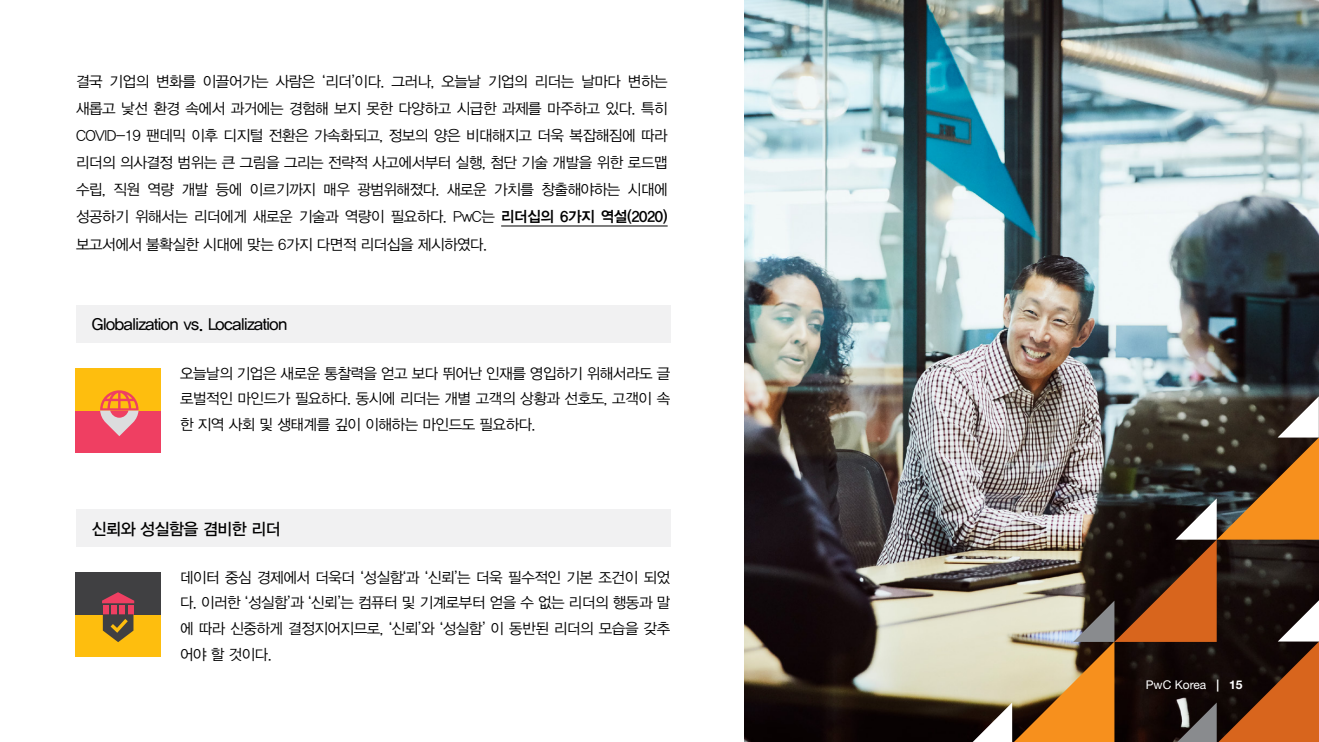
<style>
.page{position:relative;width:1319px;height:742px;background:#fff}
.page>*{position:absolute;margin:0;border:0;box-sizing:border-box;transform-origin:0 0}
.t1{font:16.5px "YDVYGO33";letter-spacing:-.03em;color:#000}
.t2{font:15px/27px "YDVYGO32";letter-spacing:-.03em;color:#000;text-align:justify}
.t3{font:12px "Helvetica Neue";color:#fff}
.s1{font-family:"YDVYGO34"}
.s2{font-weight:700}
</style>
<div class="page">
<img style="left:744px;top:0;width:574px;height:742px">
<hr style="left:501px;top:226px;width:166px;height:1px;background:#000">
<div style="left:76px;top:305px;width:594px;height:38px;background:#f1f1f2"></div>
<div style="left:76px;top:509px;width:594px;height:38px;background:#f1f1f2"></div>
<div style="left:76px;top:410px;width:85px;height:43px;background:#ef3f62"></div>
<div style="left:76px;top:368px;width:85px;height:42px;background:#febe0e"></div>
<svg style="left:100px;top:390px;width:38px;height:46px"></svg>
<div style="left:76px;top:614px;width:85px;height:43px;background:#febe0e"></div>
<div style="left:76px;top:572px;width:85px;height:42px;background:#404042"></div>
<div style="left:128px;top:605px;width:5px;height:9px;background:#ef3f62"></div>
<div style="left:119px;top:605px;width:6px;height:9px;background:#ef3f62"></div>
<svg style="left:102px;top:592px;width:32px;height:11px"></svg>
<div style="left:111px;top:605px;width:6px;height:9px;background:#ef3f62"></div>
<div style="left:103px;top:605px;width:6px;height:9px;background:#ef3f62"></div>
<svg style="left:103px;top:614px;width:30px;height:28px"></svg>
<img style="left:972px;top:396px;width:346px;height:346px">
<p class="t2" style="left:76px;top:67px;width:593px">결국 기업의 변화를 이끌어가는 사람은 ‘리더’이다. 그러나, 오늘날 기업의 리더는 날마다 변하는 새롭고 낯선 환경 속에서 과거에는 경험해 보지 못한 다양하고 시급한 과제를 마주하고 있다. 특히 COVID-19 팬데믹 이후 디지털 전환은 가속화되고, 정보의 양은 비대해지고 더욱 복잡해짐에 따라 리더의 의사결정 범위는 큰 그림을 그리는 전략적 사고에서부터 실행, 첨단 기술 개발을 위한 로드맵 수립, 직원 역량 개발 등에 이르기까지 매우 광범위해졌다. 새로운 가치를 창출해야하는 시대에 성공하기 위해서는 리더에게 새로운 기술과 역량이 필요하다. PwC는 <span class="s1">리더십의 6가지 역설(2020) </span>보고서에서 불확실한 시대에 맞는 6가지 다면적 리더십을 제시하였다.</p>
<p class="t1" style="left:92px;top:313px;width:197px">Globalization vs. Localization</p>
<p class="t2" style="left:180px;top:359px;width:491px;line-height:25.5px">오늘날의 기업은 새로운 통찰력을 얻고 보다 뛰어난 인재를 영입하기 위해서라도 글 로벌적인 마인드가 필요하다. 동시에 리더는 개별 고객의 상황과 선호도, 고객이 속 한 지역 사회 및 생태계를 깊이 이해하는 마인드도 필요하다.</p>
<p class="t1" style="left:92px;top:517px;width:190px">신뢰와 성실함을 겸비한 리더</p>
<p class="t2" style="left:180px;top:563px;width:491px;line-height:25.5px">데이터 중심 경제에서 더욱더 ‘성실함‘과 ‘신뢰’는 더욱 필수적인 기본 조건이 되었 다. 이러한 ‘성실함’과 ‘신뢰’는 컴퓨터 및 기계로부터 얻을 수 없는 리더의 행동과 말 에 따라 신중하게 결정지어지므로, ‘신뢰’와 ‘성실함’ 이 동반된 리더의 모습을 갖추 어야 할 것이다.</p>
<p class="t3" style="left:1145px;top:677px;width:98px">PwC Korea <span class="s2">| 15</span></p>
</div>
